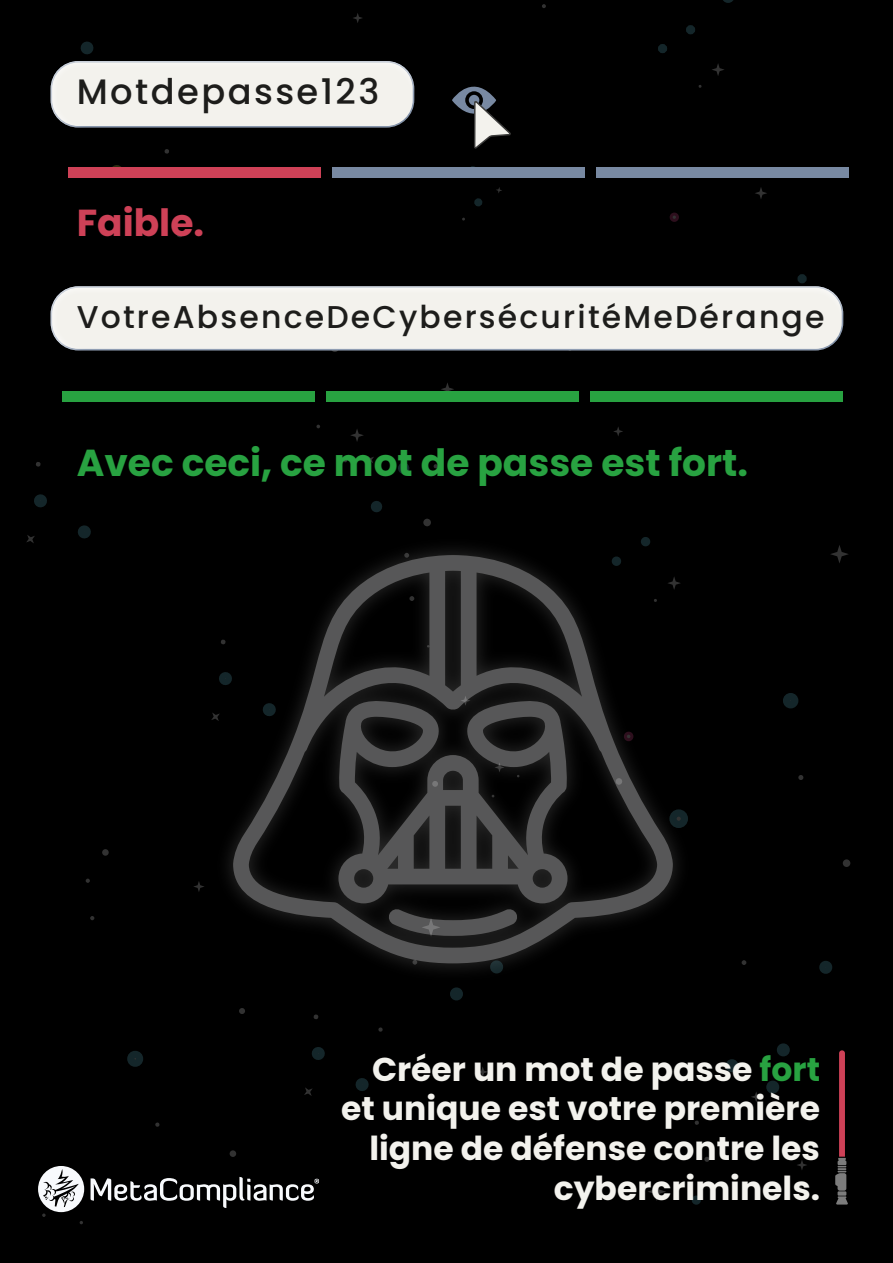
<style>
.page{position:relative;width:893px;height:1263px;background:#000}
.page>*{position:absolute;margin:0;border:0;box-sizing:border-box;transform-origin:0 0}
.t1{font:700 37.5px "Poppins";color:#28a241}
.t2{font:700 37.5px "Poppins";color:#ce4157}
.t3{font:500 35.25px "Poppins";letter-spacing:.07em;color:#1d1d1b}
.t4{font:700 33px/39.6px "Poppins";color:#f3f2ed;text-align:right}
.t5{font:500 31.5px "Poppins";letter-spacing:.07em;color:#1d1d1b}
.s1{color:#28a241}
</style>
<div class="page">
<svg style="left:233px;top:558px;width:440px;height:401px"></svg>
<svg style="left:337px;top:699px;width:231px;height:204px"></svg>
<svg style="left:797px;top:1160px;width:10px;height:10px"></svg>
<svg style="left:648px;top:1183px;width:18px;height:18px"></svg>
<div style="left:692px;top:1195px;width:9px;height:10px;border:4px solid #6ac4d7;border-radius:50%"></div>
<svg style="left:798px;top:1186px;width:4px;height:4px"></svg>
<svg style="left:704px;top:1157px;width:5px;height:5px"></svg>
<div style="left:230px;top:1150px;width:6px;height:7px;background:#323232;border-radius:50%"></div>
<svg style="left:353px;top:13px;width:9px;height:10px"></svg>
<svg style="left:36px;top:462px;width:5px;height:5px"></svg>
<svg style="left:78px;top:525px;width:13px;height:13px"></svg>
<svg style="left:34px;top:494px;width:13px;height:13px"></svg>
<svg style="left:27px;top:535px;width:8px;height:8px"></svg>
<svg style="left:221px;top:640px;width:5px;height:4px"></svg>
<svg style="left:263px;top:703px;width:13px;height:13px"></svg>
<svg style="left:219px;top:672px;width:13px;height:13px"></svg>
<svg style="left:211px;top:713px;width:9px;height:8px"></svg>
<svg style="left:314px;top:1014px;width:4px;height:5px"></svg>
<svg style="left:356px;top:1078px;width:13px;height:13px"></svg>
<svg style="left:312px;top:1047px;width:13px;height:13px"></svg>
<svg style="left:304px;top:1087px;width:8px;height:9px"></svg>
<svg style="left:667px;top:576px;width:14px;height:14px"></svg>
<svg style="left:830px;top:545px;width:18px;height:18px"></svg>
<div style="left:450px;top:987px;width:13px;height:13px;border:6px solid #6ac4d7;border-radius:50%"></div>
<svg style="left:478px;top:1067px;width:10px;height:10px"></svg>
<svg style="left:378px;top:1027px;width:5px;height:5px"></svg>
<svg style="left:723px;top:0;width:10px;height:3px"></svg>
<div style="left:641px;top:537px;width:9px;height:9px;border:4px solid #6ac4d7;border-radius:50%"></div>
<div style="left:612px;top:556px;width:9px;height:10px;border:4px solid #6ac4d7;border-radius:50%"></div>
<svg style="left:351px;top:429px;width:13px;height:13px"></svg>
<svg style="left:742px;top:960px;width:4px;height:5px"></svg>
<div style="left:819px;top:961px;width:13px;height:13px;border:6px solid #6ac4d7;border-radius:50%"></div>
<div style="left:766px;top:1080px;width:13px;height:13px;border:6px solid #6ac4d7;border-radius:50%"></div>
<svg style="left:695px;top:1120px;width:4px;height:5px"></svg>
<svg style="left:798px;top:775px;width:5px;height:5px"></svg>
<div style="left:673px;top:813px;width:11px;height:11px;background:#323232;border-radius:50%"></div>
<div style="left:669px;top:809px;width:19px;height:19px;border:7px solid #6ac4d7;border-radius:50%"></div>
<div style="left:783px;top:693px;width:15px;height:15px;border:7px solid #6ac4d7;border-radius:50%"></div>
<svg style="left:81px;top:42px;width:12px;height:12px"></svg>
<svg style="left:176px;top:231px;width:7px;height:6px"></svg>
<svg style="left:165px;top:149px;width:4px;height:5px"></svg>
<svg style="left:110px;top:165px;width:13px;height:3px"></svg>
<div style="left:102px;top:849px;width:7px;height:7px;background:#323232;border-radius:50%"></div>
<svg style="left:86px;top:879px;width:4px;height:4px"></svg>
<svg style="left:90px;top:916px;width:4px;height:4px"></svg>
<svg style="left:194px;top:881px;width:10px;height:11px"></svg>
<svg style="left:542px;top:4px;width:4px;height:4px"></svg>
<svg style="left:371px;top:501px;width:11px;height:11px"></svg>
<svg style="left:367px;top:456px;width:7px;height:7px"></svg>
<svg style="left:755px;top:187px;width:12px;height:12px"></svg>
<div style="left:777px;top:1043px;width:13px;height:13px;border:6px solid #6ac4d7;border-radius:50%"></div>
<div style="left:725px;top:1059px;width:13px;height:13px;border:6px solid #6ac4d7;border-radius:50%"></div>
<svg style="left:751px;top:1092px;width:10px;height:10px"></svg>
<div style="left:797px;top:274px;width:10px;height:9px;border:4px solid #6ac4d7;border-radius:50%"></div>
<div style="left:843px;top:859px;width:7px;height:8px;background:#323232;border-radius:50%"></div>
<svg style="left:613px;top:427px;width:10px;height:9px"></svg>
<div style="left:625px;top:733px;width:7px;height:7px;background:#323232;border-radius:50%"></div>
<div style="left:624px;top:732px;width:9px;height:9px;border:3px solid #e94e95;border-radius:50%"></div>
<svg style="left:712px;top:64px;width:12px;height:12px"></svg>
<div style="left:686px;top:25px;width:9px;height:9px;border:4px solid #6ac4d7;border-radius:50%"></div>
<div style="left:658px;top:44px;width:9px;height:9px;border:4px solid #6ac4d7;border-radius:50%"></div>
<div style="left:670px;top:213px;width:9px;height:9px;border:3px solid #e94e95;border-radius:50%"></div>
<svg style="left:239px;top:1008px;width:6px;height:6px"></svg>
<div style="left:127px;top:1051px;width:16px;height:16px;border:9px solid #6ac4d7;border-radius:50%"></div>
<svg style="left:155px;top:1122px;width:5px;height:5px"></svg>
<svg style="left:394px;top:1112px;width:8px;height:8px"></svg>
<div style="left:616px;top:778px;width:6px;height:7px;background:#777778;border-radius:50%"></div>
<svg style="left:56px;top:291px;width:791px;height:63px"></svg>
<div style="left:55px;top:290px;width:792px;height:65px;border:2px solid #fff;border-radius:27px"></div>
<div style="left:51px;top:287px;width:791px;height:63px;background:#f3f2ed;border-radius:27px"></div>
<div style="left:51px;top:286px;width:792px;height:64px;border:2px solid #fff;border-radius:27px"></div>
<svg style="left:66px;top:401px;width:249px;height:1px"></svg>
<div style="left:62px;top:391px;width:253px;height:10px;background:#28a241"></div>
<svg style="left:594px;top:396px;width:249px;height:6px"></svg>
<div style="left:590px;top:391px;width:252px;height:10px;background:#28a241"></div>
<svg style="left:330px;top:396px;width:249px;height:6px"></svg>
<div style="left:326px;top:391px;width:252px;height:10px;background:#28a241"></div>
<div style="left:55px;top:65px;width:363px;height:67px;border:2px solid #fff;border-radius:27px"></div>
<div style="left:51px;top:62px;width:362px;height:65px;background:#f3f2ed;border-radius:27px"></div>
<div style="left:51px;top:61px;width:363px;height:67px;border:2px solid #fff;border-radius:27px"></div>
<div style="left:68px;top:168px;width:253px;height:10px;background:#ce4157"></div>
<div style="left:596px;top:168px;width:253px;height:10px;background:#7889a2"></div>
<div style="left:332px;top:168px;width:253px;height:10px;background:#7889a2"></div>
<svg style="left:388px;top:61px;width:131px;height:913px"></svg>
<svg style="left:835px;top:1050px;width:13px;height:154px"></svg>
<svg style="left:38px;top:1166px;width:46px;height:58px"></svg>
<svg style="left:91px;top:1177px;width:228px;height:31px"></svg>
<p class="t3" style="left:77px;top:71px;width:304px">Motdepasse123</p>
<p class="t2" style="left:77px;top:201px;width:129px">Faible.</p>
<p class="t5" style="left:77px;top:299px;width:749px">VotreAbsenceDeCybersécuritéMeDérange</p>
<p class="t1" style="left:77px;top:441px;width:673px">Avec ceci, ce mot de passe est fort.</p>
<p class="t4" style="left:341px;top:1049px;width:480px">Créer un mot de passe <span class="s1">fort </span>et unique est votre première ligne de défense contre les cybercriminels.</p>
</div>
